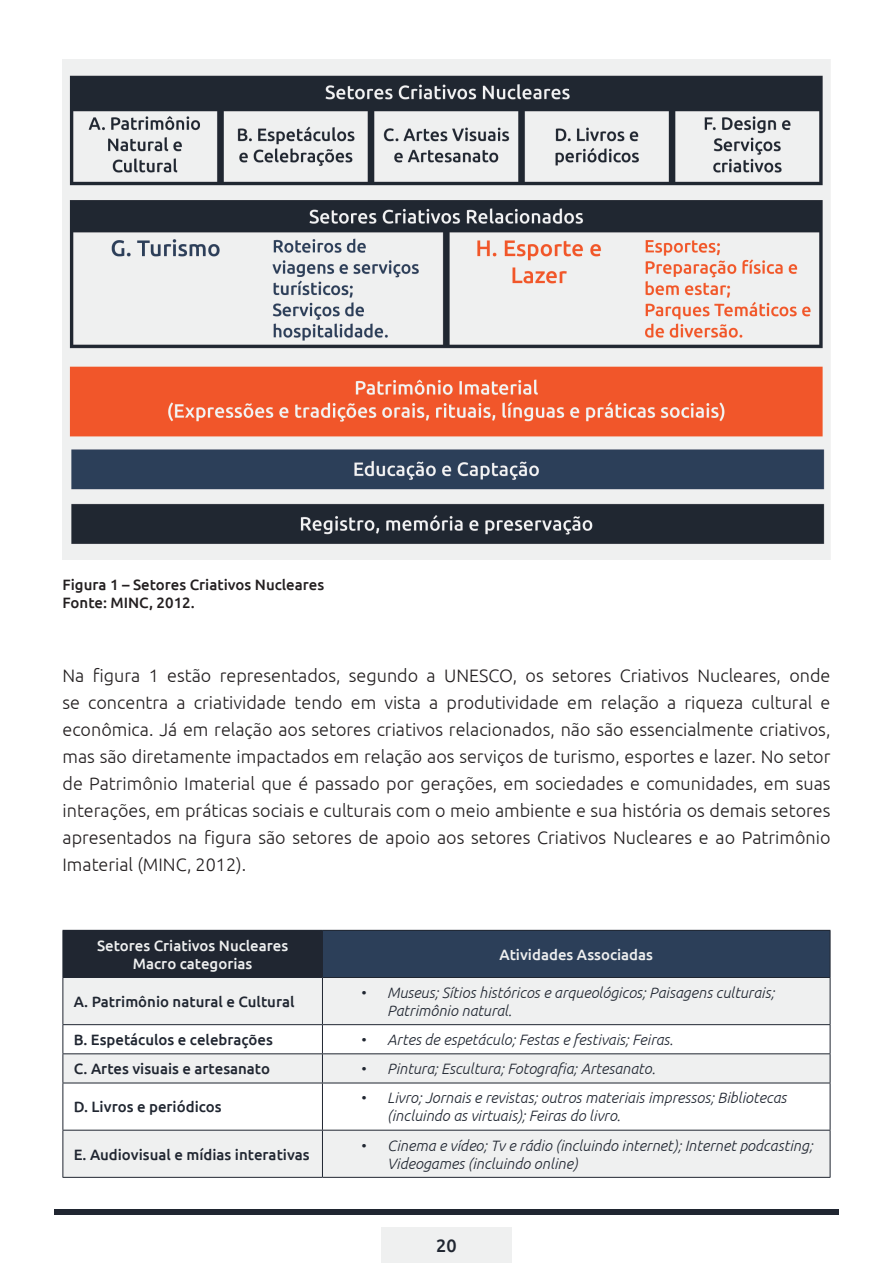
<style>
.page{position:relative;width:893px;height:1263px;background:#fff}
.page>*{position:absolute;margin:0;border:0;box-sizing:border-box;transform-origin:0 0}
.t1{font:300 18px/27px "Ubuntu";color:#231f20;text-align:justify}
.t2{font:500 18px "Ubuntu";color:#202631}
.t3{font:italic 300 15px/18px "Ubuntu";color:#202631}
.t4{font:500 15px "Ubuntu";color:#202631}
.t5{font:500 15px "Ubuntu";color:#eff0f0}
.t6{font:500 15px "Ubuntu";color:#231f20}
</style>
<div class="page">
<div style="left:54px;top:1209px;width:785px;height:6px;background:#202631"></div>
<div style="left:381px;top:1228px;width:131px;height:35px;background:#eff0f0"></div>
<img style="left:63px;top:60px;width:767px;height:499px">
<div style="left:63px;top:930px;width:259px;height:47px;background:#202631"></div>
<div style="left:322px;top:930px;width:508px;height:47px;background:#2c3f59"></div>
<svg style="left:64px;top:978px;width:766px;height:199px;fill:#eff0f0"></svg>
<hr style="left:322px;top:930px;width:508px;height:1px;background:#202631">
<hr style="left:322px;top:931px;width:1px;height:46px;background:#202631">
<hr style="left:830px;top:931px;width:1px;height:46px;background:#202631">
<hr style="left:63px;top:977px;width:259px;height:1px;background:#202631">
<hr style="left:63px;top:978px;width:1px;height:46px;background:#202631">
<hr style="left:322px;top:977px;width:508px;height:1px;background:#202631">
<hr style="left:322px;top:978px;width:1px;height:46px;background:#202631">
<hr style="left:830px;top:978px;width:1px;height:46px;background:#202631">
<hr style="left:63px;top:1024px;width:259px;height:1px;background:#202631">
<hr style="left:322px;top:1024px;width:508px;height:1px;background:#202631">
<hr style="left:63px;top:1053px;width:259px;height:1px;background:#202631">
<svg style="left:63px;top:1025px;width:1px;height:57px"></svg>
<hr style="left:322px;top:1053px;width:508px;height:1px;background:#202631">
<svg style="left:322px;top:1025px;width:1px;height:57px"></svg>
<svg style="left:830px;top:1025px;width:1px;height:57px"></svg>
<hr style="left:63px;top:1082px;width:259px;height:1px;background:#202631">
<hr style="left:63px;top:1083px;width:1px;height:47px;background:#202631">
<hr style="left:322px;top:1082px;width:508px;height:1px;background:#202631">
<hr style="left:322px;top:1083px;width:1px;height:47px;background:#202631">
<hr style="left:830px;top:1083px;width:1px;height:47px;background:#202631">
<hr style="left:63px;top:1130px;width:259px;height:1px;background:#202631">
<hr style="left:63px;top:1130px;width:1px;height:47px;background:#202631">
<hr style="left:322px;top:1130px;width:508px;height:1px;background:#202631">
<hr style="left:322px;top:1130px;width:1px;height:47px;background:#202631">
<hr style="left:830px;top:1130px;width:1px;height:47px;background:#202631">
<hr style="left:63px;top:1177px;width:259px;height:1px;background:#202631">
<hr style="left:322px;top:1177px;width:508px;height:1px;background:#202631">
<p class="t6" style="left:63px;top:575px;width:263px">Figura 1 – Setores Criativos Nucleares</p>
<p class="t6" style="left:63px;top:593px;width:134px">Fonte: MINC, 2012.</p>
<p class="t1" style="left:63px;top:662px;width:769px">Na figura 1 estão representados, segundo a UNESCO, os setores Criativos Nucleares, onde se concentra a criatividade tendo em vista a produtividade em relação a riqueza cultural e econômica. Já em relação aos setores criativos relacionados, não são essencialmente criativos, mas são diretamente impactados em relação aos serviços de turismo, esportes e lazer. No setor de Patrimônio Imaterial que é passado por gerações, em sociedades e comunidades, em suas interações, em práticas sociais e culturais com o meio ambiente e sua história os demais setores apresentados na figura são setores de apoio aos setores Criativos Nucleares e ao Patrimônio Imaterial (MINC, 2012).</p>
<p class="t5" style="left:97px;top:936px;width:193px">Setores Criativos Nucleares</p>
<p class="t5" style="left:133px;top:954px;width:121px">Macro categorias</p>
<p class="t5" style="left:499px;top:945px;width:155px">Atividades Associadas</p>
<p class="t4" style="left:74px;top:992px;width:222px">A. Patrimônio natural e Cultural</p>
<p class="t3" style="left:387px;top:983px;width:388px;text-indent:-27px">• Museus; Sítios históricos e arqueológicos; Paisagens culturais;<br>Patrimônio natural.</p>
<p class="t4" style="left:74px;top:1030px;width:201px">B. Espetáculos e celebrações</p>
<p class="t3" style="left:360px;top:1030px;width:314px">• Artes de espetáculo; Festas e festivais; Feiras.</p>
<p class="t4" style="left:74px;top:1059px;width:198px">C. Artes visuais e artesanato</p>
<p class="t3" style="left:360px;top:1059px;width:297px">• Pintura; Escultura; Fotografia; Artesanato.</p>
<p class="t4" style="left:74px;top:1097px;width:149px">D. Livros e periódicos</p>
<p class="t3" style="left:387px;top:1089px;width:401px;text-indent:-27px">• Livro; Jornais e revistas; outros materiais impressos; Bibliotecas (incluindo as virtuais); Feiras do livro.</p>
<p class="t4" style="left:74px;top:1145px;width:238px">E. Audiovisual e mídias interativas</p>
<p class="t3" style="left:387px;top:1136px;width:427px;text-indent:-27px">• Cinema e vídeo; Tv e rádio (incluindo internet); Internet podcasting;<br>Videogames (incluindo online)</p>
<p class="t2" style="left:436px;top:1234px;width:22px">20</p>
</div>
